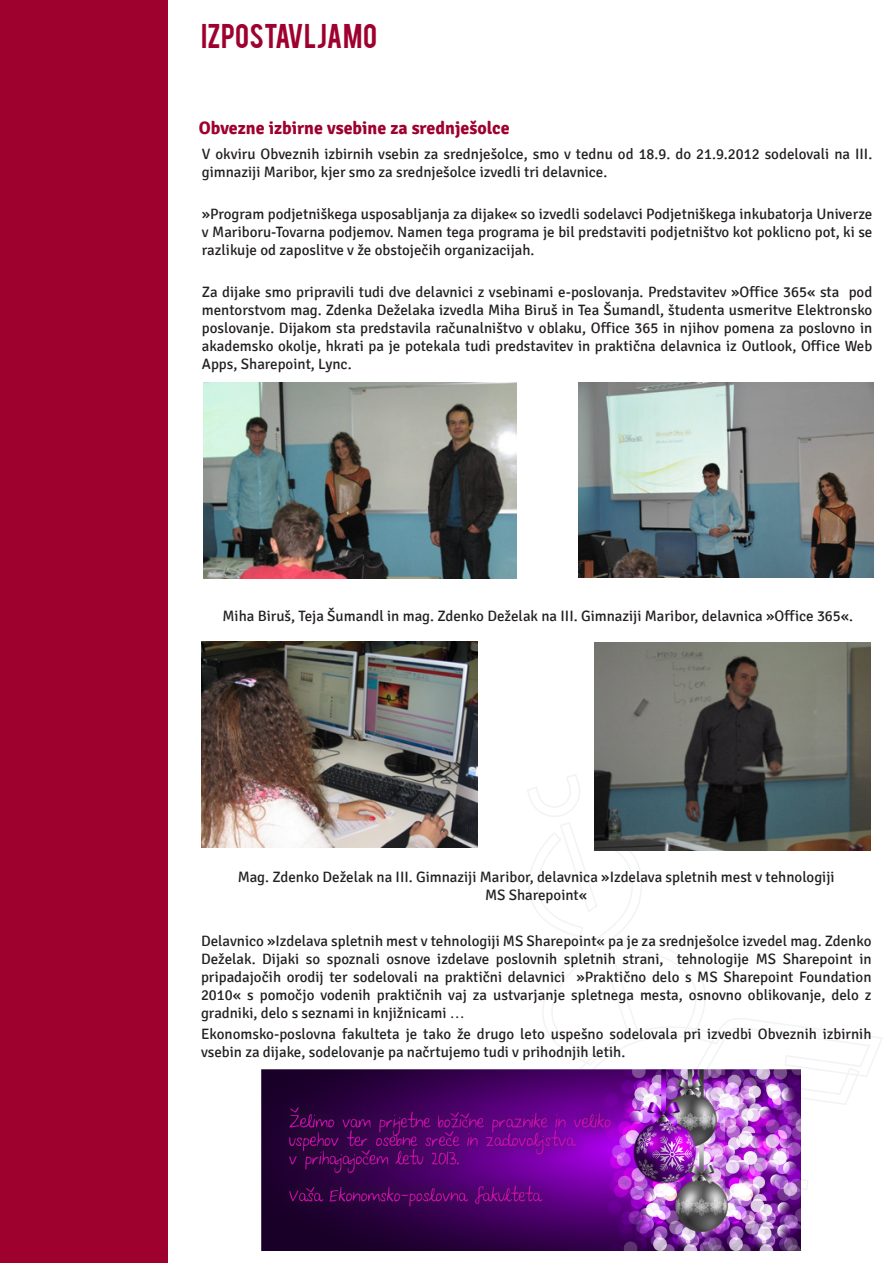
<style>
.page{position:relative;width:893px;height:1263px;background:#fff}
.page>*{position:absolute;margin:0;border:0;box-sizing:border-box;transform-origin:0 0}
.t1{font:27px "Bebas";letter-spacing:.01em;color:#9e012e}
.t2{font:700 18px "Signika";color:#9e012e}
.t3{font:15px/18px "Signika";color:#231f20;text-align:justify}
.s1{font-family:"Myriad Pro"}
</style>
<div class="page">
<svg style="left:468px;top:774px;width:414px;height:416px"></svg>
<img style="left:204px;top:382px;width:312px;height:196px">
<img style="left:578px;top:382px;width:296px;height:196px">
<div style="left:0;top:0;width:168px;height:1263px;background:#9e012e"></div>
<img style="left:202px;top:642px;width:275px;height:205px">
<img style="left:594px;top:643px;width:277px;height:207px">
<img style="left:262px;top:1069px;width:539px;height:181px">
<h1 class="t1" style="left:201px;top:16px;width:178px">IZPOSTAVLJAMO</h1>
<p class="t2" style="left:199px;top:117px;width:312px">Obvezne izbirne vsebine za srednješolce</p>
<p class="t3" style="left:202px;top:146px;width:672px">V okviru Obveznih izbirnih vsebin za srednješolce, smo v tednu od 18.9. do 21.9.2012 sodelovali na III. gimnaziji Maribor, kjer smo za srednješolce izvedli tri delavnice.</p>
<p class="t3" style="left:202px;top:206px;width:672px">»Program podjetniškega usposabljanja za dijake« so izvedli sodelavci Podjetniškega inkubatorja Univerze v Mariboru-Tovarna podjemov. Namen tega programa je bil predstaviti podjetništvo kot poklicno pot, ki se razlikuje od zaposlitve v že obstoječih organizacijah.</p>
<p class="t3" style="left:202px;top:284px;width:672px">Za dijake smo pripravili tudi dve delavnici z vsebinami e-poslovanja. Predstavitev »Office 365« sta pod mentorstvom mag. Zdenka Deželaka izvedla Miha Biruš in Tea Šumandl, študenta usmeritve Elektronsko poslovanje. Dijakom sta predstavila računalništvo v oblaku, Office 365 in njihov pomena za poslovno in akademsko okolje, hkrati pa je potekala tudi predstavitev in praktična delavnica iz Outlook, Office Web Apps, Sharepoint, Lync.</p>
<p class="t3" style="left:223px;top:608px;width:632px">Miha Biruš, Teja Šumandl in mag. Zdenko Deželak na III. Gimnaziji Maribor, delavnica »Office 365«.</p>
<p class="t3" style="left:238px;top:868px;width:598px;text-align:center">Mag. Zdenko Deželak na III. Gimnaziji Maribor, delavnica »Izdelava spletnih mest v tehnologiji<br>MS Sharepoint«</p>
<p class="t3" style="left:201px;top:932px;width:672px">Delavnico »Izdelava spletnih mest v tehnologiji MS Sharepoint« pa je za srednješolce izvedel mag. Zdenko Deželak. Dijaki so spoznali osnove izdelave poslovnih spletnih strani, tehnologije MS Sharepoint in pripadajočih orodij ter sodelovali na praktični delavnici »Praktično delo s MS Sharepoint Foundation 2010« s pomočjo vodenih praktičnih vaj za ustvarjanje spletnega mesta, osnovno oblikovanje, delo z gradniki, delo s seznami in knjižnicami <span class="s1">…</span></p>
<p class="t3" style="left:201px;top:1025px;width:672px">Ekonomsko-poslovna fakulteta je tako že drugo leto uspešno sodelovala pri izvedbi Obveznih izbirnih vsebin za dijake, sodelovanje pa načrtujemo tudi v prihodnjih letih.</p>
</div>
